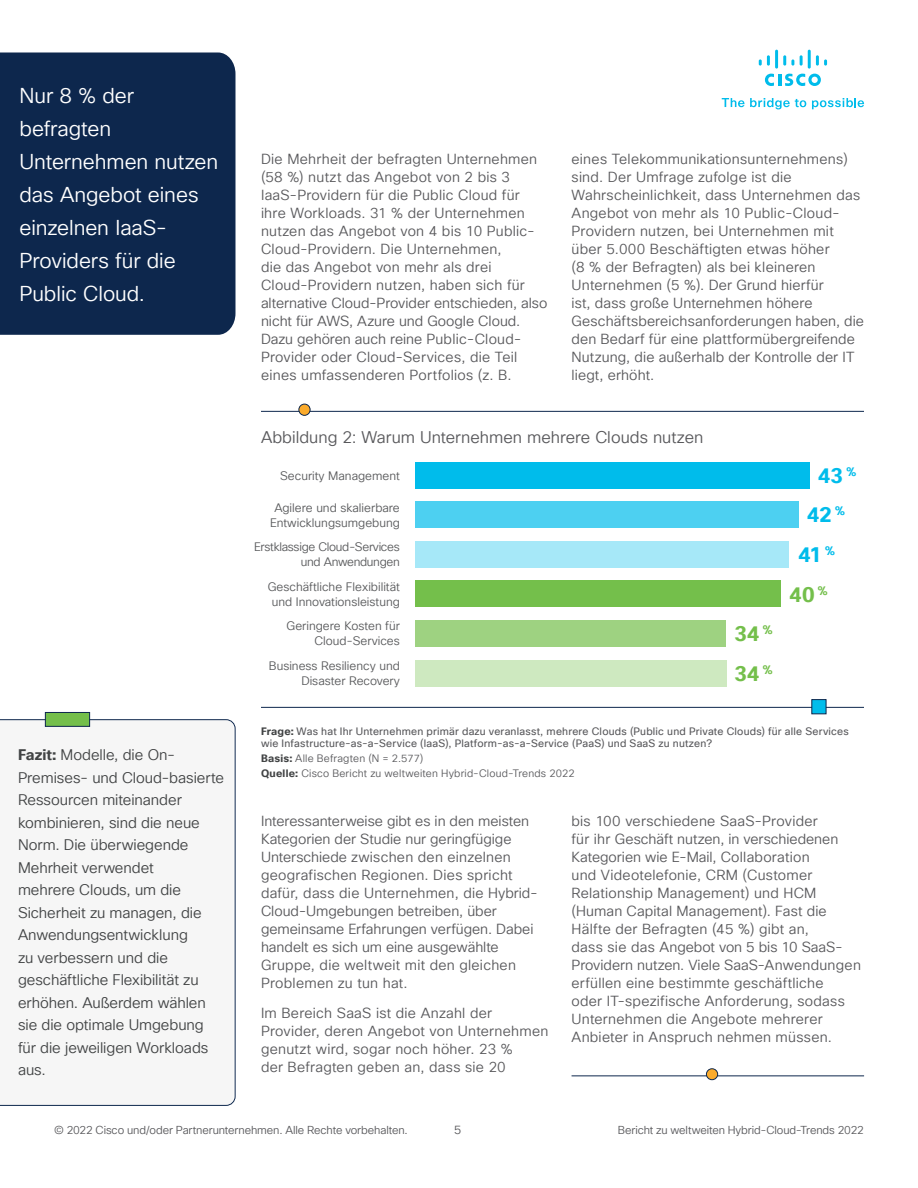
<style>
.page{position:relative;width:918px;height:1188px;background:#fff}
.page>*{position:absolute;margin:0;border:0;box-sizing:border-box;transform-origin:0 0}
.t1{font:21px/33px "Cisco Sans TT Light";letter-spacing:-.005em;color:#fff}
.t2{font:700 21px "Cisco Sans TT";color:#00bceb}
.t3{font:700 21px "Cisco Sans TT";color:#74bf4b}
.t4{font:16.5px "Cisco Sans TT Light";color:#58585b}
.t5{font:15px/22.5px "Cisco Sans TT Light";letter-spacing:-.005em;color:#414344}
.t6{font:14.25px/18px "Cisco Sans TT Light";letter-spacing:.015em;color:#58585b}
.t7{font:700 12.3px "Cisco Sans TT";color:#00bceb}
.t8{font:700 12.3px "Cisco Sans TT";color:#74bf4b}
.t9{font:12px "Cisco Sans TT Light";color:#58595b}
.t10{font:12px "Cisco Sans TT Light";letter-spacing:-.025em;color:#58595b}
.t11{font:12px "Cisco Sans TT Light";color:#58585b}
.t12{font:11.25px "Cisco Sans TT Light";letter-spacing:-.01em;color:#58585b}
.t13{font:10.5px/12px "Cisco Sans TT";letter-spacing:.02em;color:#58585b}
.t14{font:10.5px/15px "Cisco Sans TT Light";letter-spacing:.02em;color:#58585b}
.s1{font-family:"Cisco Sans TT";font-weight:700}
.s2{font-weight:700;color:#414344}
.s3{font-family:"Cisco Sans TT";font-weight:700;color:#414344}
</style>
<div class="page">
<svg style="left:722px;top:98px;width:84px;height:11px"></svg>
<svg style="left:812px;top:98px;width:52px;height:11px"></svg>
<svg style="left:765px;top:74px;width:56px;height:12px"></svg>
<svg style="left:759px;top:55px;width:11px;height:11px"></svg>
<hr style="left:775px;top:50px;width:3px;height:19px;background:#00bceb">
<svg style="left:783px;top:55px;width:11px;height:11px"></svg>
<svg style="left:800px;top:55px;width:3px;height:11px"></svg>
<hr style="left:808px;top:50px;width:3px;height:19px;background:#00bceb">
<svg style="left:816px;top:55px;width:11px;height:11px"></svg>
<hr style="left:572px;top:1075px;width:292px;height:1px;background:#0d274d">
<div style="left:0;top:719px;width:236px;height:387px;background:#f6f6f6"></div>
<div style="left:706px;top:1069px;width:12px;height:11px;background:#fbab2c;border-radius:50%"></div>
<div style="left:706px;top:1068px;width:12px;height:12px;border:1px solid #0d274d;border-radius:50%"></div>
<div style="left:45px;top:712px;width:45px;height:15px;background:#74bf4b;border:1px solid #0d274d"></div>
<div style="left:0;top:53px;width:236px;height:282px;background:#0d274d"></div>
<div style="left:415px;top:462px;width:395px;height:27px;background:#00bceb"></div>
<div style="left:415px;top:501px;width:383px;height:27px;background:#4dd0f1"></div>
<div style="left:415px;top:541px;width:374px;height:27px;background:#a6e8f8"></div>
<div style="left:415px;top:580px;width:366px;height:28px;background:#74bf4b"></div>
<div style="left:415px;top:620px;width:310px;height:27px;background:#9ed281"></div>
<div style="left:415px;top:660px;width:311px;height:27px;background:#cee9c0"></div>
<hr style="left:261px;top:411px;width:603px;height:1px;background:#0d274d">
<hr style="left:261px;top:707px;width:603px;height:1px;background:#0d274d">
<div style="left:299px;top:404px;width:11px;height:11px;background:#fbab2c;border-radius:50%"></div>
<div style="left:298px;top:404px;width:12px;height:12px;border:1px solid #0d274d;border-radius:50%"></div>
<div style="left:811px;top:699px;width:15px;height:15px;background:#00bdeb;border:1px solid #0d274d"></div>
<h1 class="t1" style="left:20px;top:80px;width:200px">Nur 8 % der befragten<br>Unternehmen nutzen das Angebot eines einzelnen IaaS-<br>Providers für die<br>Public Cloud.</h1>
<p class="t5" style="left:18px;top:744px;width:208px"><span class="s1">Fazit:</span> Modelle, die On-<br>Premises- und Cloud-basierte<br>Ressourcen miteinander kombinieren, sind die neue<br>Norm. Die überwiegende<br>Mehrheit verwendet<br>mehrere Clouds, um die<br>Sicherheit zu managen, die<br>Anwendungsentwicklung<br>zu verbessern und die geschäftliche Flexibilität zu erhöhen. Außerdem wählen sie die optimale Umgebung für die jeweiligen Workloads aus.</p>
<p class="t6" style="left:261px;top:151px;width:288px">Die Mehrheit der befragten Unternehmen (58 %) nutzt das Angebot von 2 bis 3<br>IaaS-Providern für die Public Cloud für ihre Workloads. 31 % der Unternehmen nutzen das Angebot von 4 bis 10 Public-Cloud-Providern. Die Unternehmen,<br>die das Angebot von mehr als drei Cloud-Providern nutzen, haben sich für alternative Cloud-Provider entschieden, also nicht für AWS, Azure und Google Cloud.<br>Dazu gehören auch reine Public-Cloud-Provider oder Cloud-Services, die Teil eines umfassenderen Portfolios (z. B.</p>
<p class="t6" style="left:572px;top:151px;width:294px">eines Telekommunikationsunternehmens) sind. Der Umfrage zufolge ist die Wahrscheinlichkeit, dass Unternehmen das Angebot von mehr als 10 Public-Cloud-Providern nutzen, bei Unternehmen mit über 5.000 Beschäftigten etwas höher<br>(8 % der Befragten) als bei kleineren Unternehmen (5 %). Der Grund hierfür<br>ist, dass große Unternehmen höhere Geschäftsbereichsanforderungen haben, die den Bedarf für eine plattformübergreifende Nutzung, die außerhalb der Kontrolle der IT liegt, erhöht.</p>
<p class="t4" style="left:261px;top:427px;width:444px">Abbildung 2: Warum Unternehmen mehrere Clouds nutzen</p>
<p class="t9" style="left:280px;top:468px;width:121px">Security Management</p>
<p class="t7" style="left:846px;top:463px;width:11px">%</p>
<h1 class="t2" style="left:807px;top:501px;width:27px">42</h1>
<h1 class="t2" style="left:818px;top:461px;width:27px">43</h1>
<p class="t9" style="left:274px;top:500px;width:127px">Agilere und skalierbare</p>
<p class="t7" style="left:835px;top:503px;width:11px">%</p>
<p class="t9" style="left:270px;top:515px;width:131px">Entwicklungsumgebung</p>
<h1 class="t2" style="left:798px;top:541px;width:25px">41</h1>
<p class="t10" style="left:254px;top:539px;width:147px">Erstklassige Cloud-Services</p>
<p class="t7" style="left:825px;top:542px;width:11px">%</p>
<p class="t10" style="left:301px;top:554px;width:101px">und Anwendungen</p>
<h1 class="t3" style="left:789px;top:580px;width:27px">40</h1>
<p class="t9" style="left:268px;top:579px;width:134px">Geschäftliche Flexibilität</p>
<p class="t8" style="left:818px;top:582px;width:11px">%</p>
<p class="t9" style="left:272px;top:594px;width:130px">und Innovationsleistung</p>
<h1 class="t3" style="left:734px;top:620px;width:27px">34</h1>
<p class="t9" style="left:287px;top:618px;width:115px">Geringere Kosten für</p>
<p class="t8" style="left:763px;top:622px;width:11px">%</p>
<p class="t9" style="left:315px;top:633px;width:87px">Cloud-Services</p>
<h1 class="t3" style="left:734px;top:659px;width:27px">34</h1>
<p class="t9" style="left:269px;top:658px;width:132px">Business Resiliency und</p>
<p class="t8" style="left:763px;top:661px;width:11px">%</p>
<p class="t9" style="left:301px;top:673px;width:100px">Disaster Recovery</p>
<p class="t13" style="left:261px;top:725px;width:589px"><span class="s2">Frage:</span> Was hat Ihr Unternehmen primär dazu veranlasst, mehrere Clouds (Public und Private Clouds) für alle Services wie Infastructure-as-a-Service (laaS), Platform-as-a-Service (PaaS) und SaaS zu nutzen?</p>
<p class="t14" style="left:261px;top:751px;width:315px"><span class="s3">Basis:</span> Alle Befragten (N = 2.577)<br><span class="s3">Quelle:</span> Cisco Bericht zu weltweiten Hybrid-Cloud-Trends 2022</p>
<p class="t6" style="left:261px;top:813px;width:278px">Interessanterweise gibt es in den meisten Kategorien der Studie nur geringfügige Unterschiede zwischen den einzelnen geografischen Regionen. Dies spricht dafür, dass die Unternehmen, die Hybrid-Cloud-Umgebungen betreiben, über gemeinsame Erfahrungen verfügen. Dabei handelt es sich um eine ausgewählte Gruppe, die weltweit mit den gleichen Problemen zu tun hat.</p>
<p class="t6" style="left:261px;top:1005px;width:289px">Im Bereich SaaS ist die Anzahl der Provider, deren Angebot von Unternehmen genutzt wird, sogar noch höher. 23 %<br>der Befragten geben an, dass sie 20</p>
<p class="t6" style="left:572px;top:813px;width:291px">bis 100 verschiedene SaaS-Provider<br>für ihr Geschäft nutzen, in verschiedenen Kategorien wie E-Mail, Collaboration<br>und Videotelefonie, CRM (Customer Relationship Management) und HCM (Human Capital Management). Fast die Hälfte der Befragten (45 %) gibt an,<br>dass sie das Angebot von 5 bis 10 SaaS-Providern nutzen. Viele SaaS-Anwendungen erfüllen eine bestimmte geschäftliche<br>oder IT-spezifische Anforderung, sodass Unternehmen die Angebote mehrerer Anbieter in Anspruch nehmen müssen.</p>
<p class="t12" style="left:54px;top:1123px;width:355px">© 2022 Cisco und/oder Partnerunternehmen. Alle Rechte vorbehalten.</p>
<p class="t11" style="left:454px;top:1122px;width:9px">5</p>
<p class="t12" style="left:618px;top:1123px;width:247px">Bericht zu weltweiten Hybrid-Cloud-Trends 2022</p>
</div>
